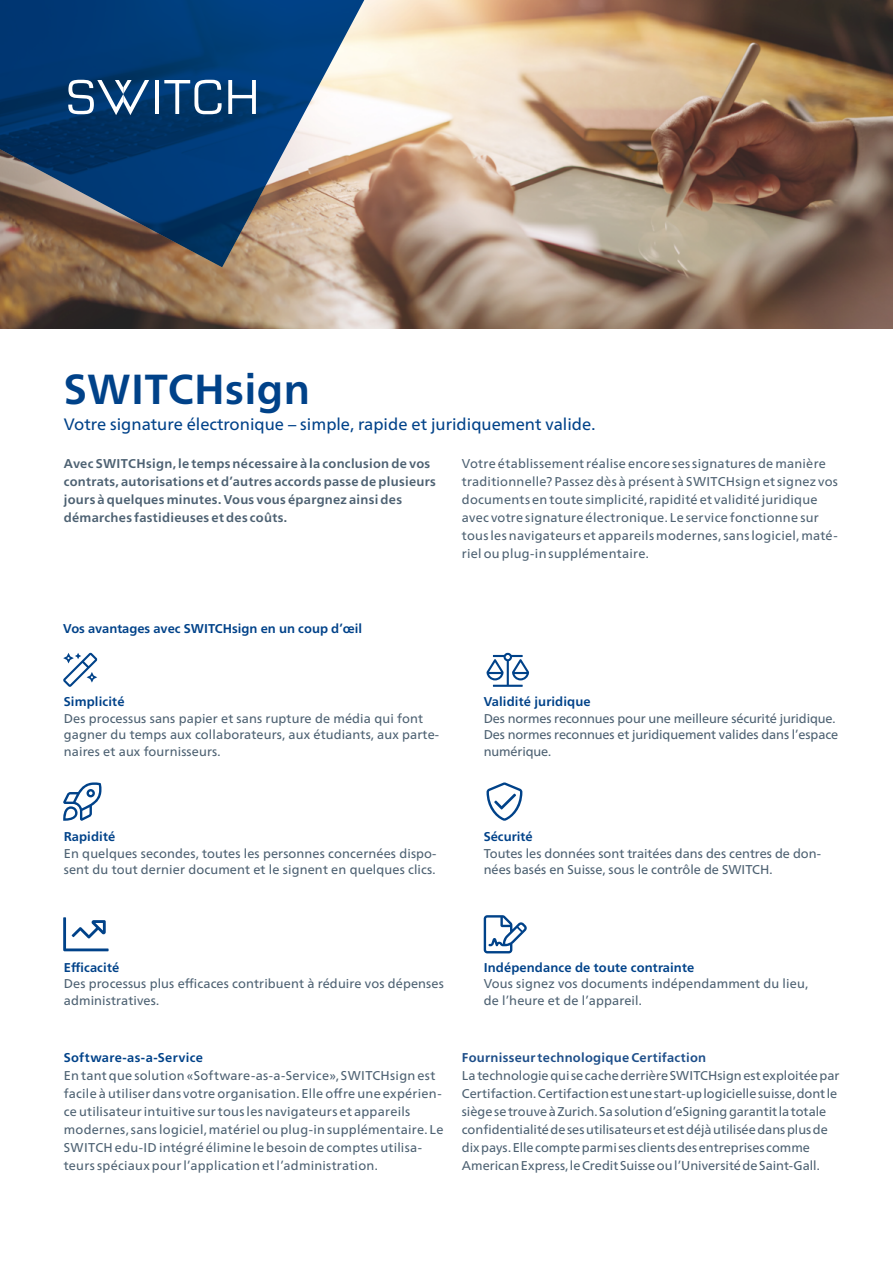
<style>
.page{position:relative;width:893px;height:1263px;background:#fff}
.page>*{position:absolute;margin:0;border:0;box-sizing:border-box;transform-origin:0 0}
.t1{font:700 42px "Frutiger Neue LT Pro";letter-spacing:.01em;color:#004289}
.t2{font:16.5px "Frutiger Neue LT Pro";color:#004289}
.t3{font:12.75px/18px "Frutiger Neue LT Pro";letter-spacing:.01em;color:#4d6172}
.t4{font:700 12.75px/18px "Frutiger Neue LT Pro";letter-spacing:.02em;color:#4d6172}
.t5{font:700 12.75px "Frutiger Neue LT Pro";letter-spacing:.01em;color:#004289}
.t6{font:12.75px/16.5px "Frutiger Neue LT Pro";letter-spacing:-.01em;color:#4d6172}
.t7{font:700 12.75px "Frutiger Neue LT Pro";letter-spacing:.02em;color:#1d4e89}
</style>
<div class="page">
<img style="left:0;top:0;width:893px;height:328px">
<svg style="left:0;top:0;width:483px;height:267px;background:#667586"></svg>
<hr style="left:155px;top:80px;width:4px;height:34px;background:#fff">
<svg style="left:228px;top:80px;width:28px;height:34px"></svg>
<svg style="left:164px;top:80px;width:58px;height:34px"></svg>
<svg style="left:68px;top:80px;width:81px;height:35px"></svg>
<svg style="left:63px;top:782px;width:38px;height:39px"></svg>
<svg style="left:63px;top:653px;width:34px;height:34px"></svg>
<svg style="left:63px;top:917px;width:46px;height:34px"></svg>
<svg style="left:486px;top:653px;width:43px;height:34px"></svg>
<svg style="left:486px;top:782px;width:36px;height:39px"></svg>
<svg style="left:484px;top:915px;width:43px;height:38px"></svg>
<h1 class="t1" style="left:64px;top:364px;width:248px">SWITCHsign</h1>
<p class="t2" style="left:64px;top:414px;width:533px">Votre signature électronique – simple, rapide et juridiquement valide.</p>
<p class="t4" style="left:64px;top:454px;width:374px">Avec SWITCHsign, le temps nécessaire à la conclusion de vos contrats, autorisations et d’autres accords passe de plusieurs jours à quelques minutes. Vous vous épargnez ainsi des démarches fastidieuses et des coûts.</p>
<p class="t3" style="left:462px;top:454px;width:378px">Votre établissement réalise encore ses signatures de manière traditionnelle? Passez dès à présent à SWITCHsign et signez vos documents en toute simplicité, rapidité et validité juridique avec votre signature électronique. Le service fonctionne sur tous les navigateurs et appareils modernes, sans logiciel, maté&shy;riel ou plug-in supplémentaire.</p>
<p class="t5" style="left:63px;top:621px;width:301px">Vos avantages avec SWITCHsign en un coup d’œil</p>
<p class="t5" style="left:64px;top:694px;width:62px">Simplicité</p>
<p class="t3" style="left:64px;top:710px;width:377px;line-height:16.5px">Des processus sans papier et sans rupture de média qui font gagner du temps aux collaborateurs, aux étudiants, aux parte&shy;naires et aux fournisseurs.</p>
<p class="t5" style="left:64px;top:829px;width:53px">Rapidité</p>
<p class="t3" style="left:64px;top:845px;width:374px;line-height:16.5px">En quelques secondes, toutes les personnes concernées dispo&shy;sent du tout dernier document et le signent en quelques clics.</p>
<p class="t5" style="left:484px;top:694px;width:109px">Validité juridique</p>
<p class="t6" style="left:484px;top:710px;width:356px">Des normes reconnues pour une meilleure sécurité juridique.<br>Des normes reconnues et juridiquement valides dans l’espace numérique.</p>
<p class="t5" style="left:484px;top:829px;width:50px">Sécurité</p>
<p class="t3" style="left:484px;top:845px;width:339px;line-height:16.5px">Toutes les données sont traitées dans des centres de don&shy;nées basés en Suisse, sous le contrôle de SWITCH.</p>
<p class="t5" style="left:64px;top:960px;width:57px">Efficacité</p>
<p class="t3" style="left:64px;top:975px;width:382px;line-height:16.5px">Des processus plus efficaces contribuent à réduire vos dépenses administratives.</p>
<p class="t5" style="left:64px;top:1050px;width:141px">Software-as-a-Service</p>
<p class="t3" style="left:64px;top:1066px;width:381px">En tant que solution «Software-as-a-Service», SWITCHsign est facile à utiliser dans votre organisation. Elle offre une expérien&shy;ce utilisateur intuitive sur tous les navigateurs et appareils modernes, sans logiciel, matériel ou plug-in supplémentaire. Le SWITCH edu-ID intégré élimine le besoin de comptes utilisa&shy;teurs spéciaux pour l’application et l’administration.</p>
<p class="t5" style="left:484px;top:960px;width:212px">Indépendance de toute contrainte</p>
<p class="t3" style="left:484px;top:975px;width:326px;line-height:16.5px">Vous signez vos documents indépendamment du lieu, de l’heure et de l’appareil.</p>
<p class="t7" style="left:462px;top:1050px;width:246px">Fournisseur technologique Certifaction</p>
<p class="t3" style="left:462px;top:1066px;width:379px">La technologie qui se cache derrière SWITCHsign est exploitée par Certifaction. Certifaction est une start-up logicielle suisse, dont le siège se trouve à Zurich. Sa solution d’eSigning garantit la totale confidentialité de ses utilisateurs et est déjà utilisée dans plus de dix pays. Elle compte parmi ses clients des entreprises comme American Express, le Credit Suisse ou l’Université de Saint-Gall.</p>
</div>
